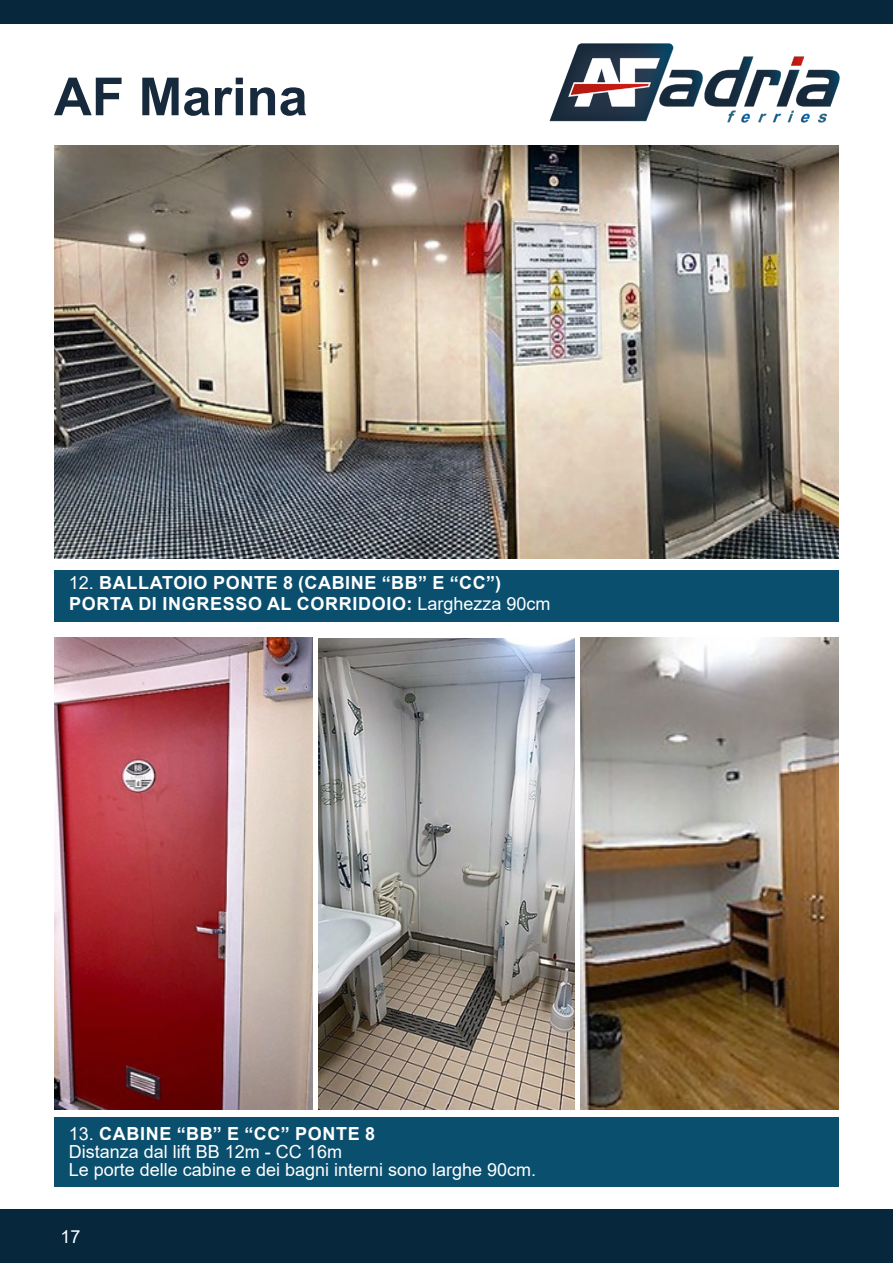
<style>
.page{position:relative;width:893px;height:1263px;background:#fff}
.page>*{position:absolute;margin:0;border:0;box-sizing:border-box;transform-origin:0 0}
.t1{font:700 52.5px "Arial";color:#17293c}
.t2{font:18px/18px "Arial";color:#fff}
.t3{font:700 18px/21px "Arial";letter-spacing:.035em;color:#fff}
.s1{font-weight:400}
.s2{font-weight:700}
</style>
<div class="page">
<div style="left:0;top:1209px;width:893px;height:54px;background:#07273d"></div>
<img style="left:549px;top:43px;width:291px;height:80px">
<div style="left:0;top:0;width:893px;height:23px;background:#07273d"></div>
<img style="left:580px;top:638px;width:259px;height:472px">
<img style="left:319px;top:638px;width:255px;height:472px">
<div style="left:54px;top:570px;width:785px;height:51px;background:#0b4f6f"></div>
<div style="left:54px;top:1117px;width:785px;height:69px;background:#0b4f6f"></div>
<img style="left:54px;top:146px;width:785px;height:412px">
<img style="left:54px;top:638px;width:259px;height:472px">
<h1 class="t1" style="left:54px;top:60px;width:255px">AF Marina</h1>
<p class="t3" style="left:69px;top:573px;width:483px"><span class="s1">12.</span> BALLATOIO PONTE 8 (CABINE “BB” E “CC”)<br>PORTA DI INGRESSO AL CORRIDOIO: <span class="s1">Larghezza 90cm</span></p>
<p class="t2" style="left:69px;top:1125px;width:469px">13. <span class="s2">CABINE “BB” E “CC” PONTE 8<br></span>Distanza dal lift BB 12m - CC 16m<br>Le porte delle cabine e dei bagni interni sono larghe 90cm.</p>
<p class="t2" style="left:60px;top:1228px;width:22px">17</p>
</div>
